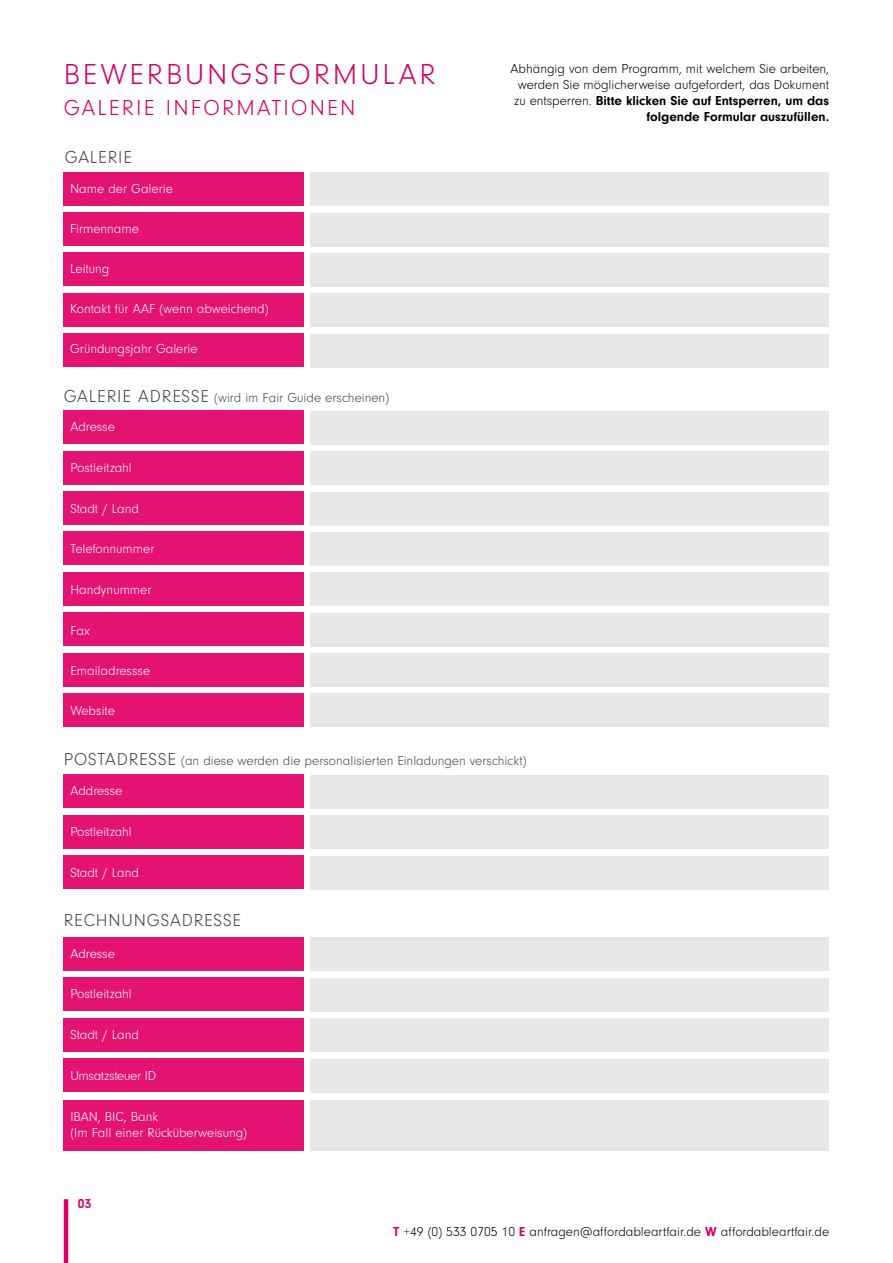
<style>
.page{position:relative;width:893px;height:1263px;background:#fff}
.page>*{position:absolute;margin:0;border:0;box-sizing:border-box;transform-origin:0 0}
.t1{font:300 30px "Neuzeit Gro";letter-spacing:.1em;color:#d90066}
.t2{font:300 22.5px "Neuzeit Gro";letter-spacing:.1em;color:#d90066}
.t3{font:300 18px "Neuzeit Gro";letter-spacing:.05em;color:#44484d}
.t4{font:300 13.5px/16.5px "Neuzeit Gro";color:#fff}
.t5{font:300 13.5px/16.2px "Neuzeit Gro";color:#000;text-align:right}
.t6{font:300 13.5px "Neuzeit Gro";color:#44484d}
.t7{font:300 13.5px "Neuzeit Gro";letter-spacing:-.02em;color:#fff}
.t8{font:700 13.5px "Neuzeit Gro";color:#d90066}
.s1{font-size:18px}
.s2{font-weight:700}
.s3{font-weight:700;color:#d90066}
</style>
<div class="page">
<div style="left:64px;top:172px;width:240px;height:33px;background:#e41270"></div>
<div style="left:64px;top:212px;width:240px;height:34px;background:#e41270"></div>
<div style="left:64px;top:253px;width:240px;height:33px;background:#e41270"></div>
<div style="left:64px;top:293px;width:240px;height:34px;background:#e41270"></div>
<div style="left:64px;top:333px;width:240px;height:34px;background:#e41270"></div>
<div style="left:64px;top:410px;width:240px;height:34px;background:#e41270"></div>
<div style="left:64px;top:775px;width:240px;height:33px;background:#e41270"></div>
<div style="left:64px;top:937px;width:240px;height:33px;background:#e41270"></div>
<div style="left:64px;top:451px;width:240px;height:33px;background:#e41270"></div>
<div style="left:64px;top:815px;width:240px;height:33px;background:#e41270"></div>
<div style="left:64px;top:977px;width:240px;height:34px;background:#e41270"></div>
<div style="left:64px;top:491px;width:240px;height:34px;background:#e41270"></div>
<div style="left:64px;top:855px;width:240px;height:34px;background:#e41270"></div>
<div style="left:64px;top:1018px;width:240px;height:33px;background:#e41270"></div>
<div style="left:64px;top:1058px;width:240px;height:34px;background:#e41270"></div>
<div style="left:64px;top:1100px;width:240px;height:50px;background:#e41270"></div>
<div style="left:64px;top:532px;width:240px;height:33px;background:#e41270"></div>
<div style="left:64px;top:572px;width:240px;height:33px;background:#e41270"></div>
<div style="left:64px;top:612px;width:240px;height:34px;background:#e41270"></div>
<div style="left:64px;top:653px;width:240px;height:33px;background:#e41270"></div>
<div style="left:64px;top:693px;width:240px;height:34px;background:#e41270"></div>
<div style="left:310px;top:172px;width:519px;height:34px;background:#e7e7e8"></div>
<div style="left:310px;top:213px;width:519px;height:33px;background:#e7e7e8"></div>
<div style="left:310px;top:253px;width:519px;height:34px;background:#e7e7e8"></div>
<div style="left:310px;top:294px;width:519px;height:33px;background:#e7e7e8"></div>
<div style="left:310px;top:334px;width:519px;height:33px;background:#e7e7e8"></div>
<div style="left:310px;top:411px;width:519px;height:33px;background:#e7e7e8"></div>
<div style="left:310px;top:775px;width:519px;height:34px;background:#e7e7e8"></div>
<div style="left:310px;top:937px;width:519px;height:34px;background:#e7e7e8"></div>
<div style="left:310px;top:451px;width:519px;height:34px;background:#e7e7e8"></div>
<div style="left:310px;top:815px;width:519px;height:34px;background:#e7e7e8"></div>
<div style="left:310px;top:978px;width:519px;height:33px;background:#e7e7e8"></div>
<div style="left:310px;top:492px;width:519px;height:33px;background:#e7e7e8"></div>
<div style="left:310px;top:856px;width:519px;height:33px;background:#e7e7e8"></div>
<div style="left:310px;top:1018px;width:519px;height:34px;background:#e7e7e8"></div>
<div style="left:310px;top:1059px;width:519px;height:34px;background:#e7e7e8"></div>
<div style="left:310px;top:1101px;width:519px;height:50px;background:#e7e7e8"></div>
<div style="left:310px;top:532px;width:519px;height:34px;background:#e7e7e8"></div>
<div style="left:310px;top:572px;width:519px;height:34px;background:#e7e7e8"></div>
<div style="left:310px;top:613px;width:519px;height:33px;background:#e7e7e8"></div>
<div style="left:310px;top:653px;width:519px;height:34px;background:#e7e7e8"></div>
<div style="left:310px;top:694px;width:519px;height:33px;background:#e7e7e8"></div>
<hr style="left:64px;top:1199px;width:4px;height:64px;background:#d90066">
<h1 class="t1" style="left:64px;top:58px;width:374px">BEWERBUNGSFORMULAR</h1>
<h2 class="t2" style="left:64px;top:96px;width:293px">GALERIE INFORMATIONEN</h2>
<h3 class="t3" style="left:65px;top:147px;width:69px">GALERIE</h3>
<p class="t4" style="left:70px;top:181px;width:104px">Name der Galerie</p>
<p class="t4" style="left:70px;top:221px;width:70px">Firmenname</p>
<p class="t4" style="left:70px;top:261px;width:41px">Leitung</p>
<p class="t4" style="left:70px;top:301px;width:200px">Kontakt für AAF (wenn abweichend)</p>
<p class="t4" style="left:70px;top:341px;width:129px">Gründungsjahr Galerie</p>
<p class="t6" style="left:64px;top:390px;width:327px"><span class="s1">GALERIE ADRESSE</span> (wird im Fair Guide erscheinen)</p>
<p class="t4" style="left:70px;top:419px;width:46px">Adresse</p>
<p class="t4" style="left:70px;top:459px;width:63px">Postleitzahl</p>
<p class="t4" style="left:70px;top:500px;width:70px">Stadt / Land</p>
<p class="t4" style="left:70px;top:541px;width:86px">Telefonnummer</p>
<p class="t4" style="left:70px;top:582px;width:83px">Handynummer</p>
<p class="t4" style="left:70px;top:622px;width:21px">Fax</p>
<p class="t4" style="left:70px;top:662px;width:81px">Emailadressse</p>
<p class="t4" style="left:70px;top:702px;width:46px">Website</p>
<p class="t5" style="left:511px;top:61px;width:320px">Abhängig von dem Programm, mit welchem Sie arbeiten, werden Sie möglicherweise aufgefordert, das Dokument zu entsperren. <span class="s2">Bitte klicken Sie auf Entsperren, um das folgende Formular auszufüllen.</span></p>
<p class="t6" style="left:64px;top:754px;width:465px"><span class="s1">POSTADRESSE</span> (an diese werden die personalisierten Einladungen verschickt)</p>
<p class="t4" style="left:70px;top:783px;width:54px">Addresse</p>
<p class="t4" style="left:70px;top:823px;width:63px">Postleitzahl</p>
<p class="t4" style="left:70px;top:864px;width:70px">Stadt / Land</p>
<h3 class="t3" style="left:64px;top:911px;width:179px">RECHNUNGSADRESSE</h3>
<p class="t4" style="left:70px;top:945px;width:46px">Adresse</p>
<p class="t4" style="left:70px;top:986px;width:63px">Postleitzahl</p>
<p class="t4" style="left:70px;top:1027px;width:70px">Stadt / Land</p>
<p class="t7" style="left:70px;top:1068px;width:87px">Umsatzsteuer ID</p>
<p class="t4" style="left:70px;top:1108px;width:178px">IBAN, BIC, Bank<br>(Im Fall einer Rücküberweisung)</p>
<p class="t8" style="left:78px;top:1196px;width:15px">03</p>
<p class="t5" style="left:393px;top:1224px;width:437px"><span class="s3">T</span> +49 (0) 533 0705 10 <span class="s3">E</span> anfragen@affordableartfair.de <span class="s3">W</span> affordableartfair.de</p>
</div>
